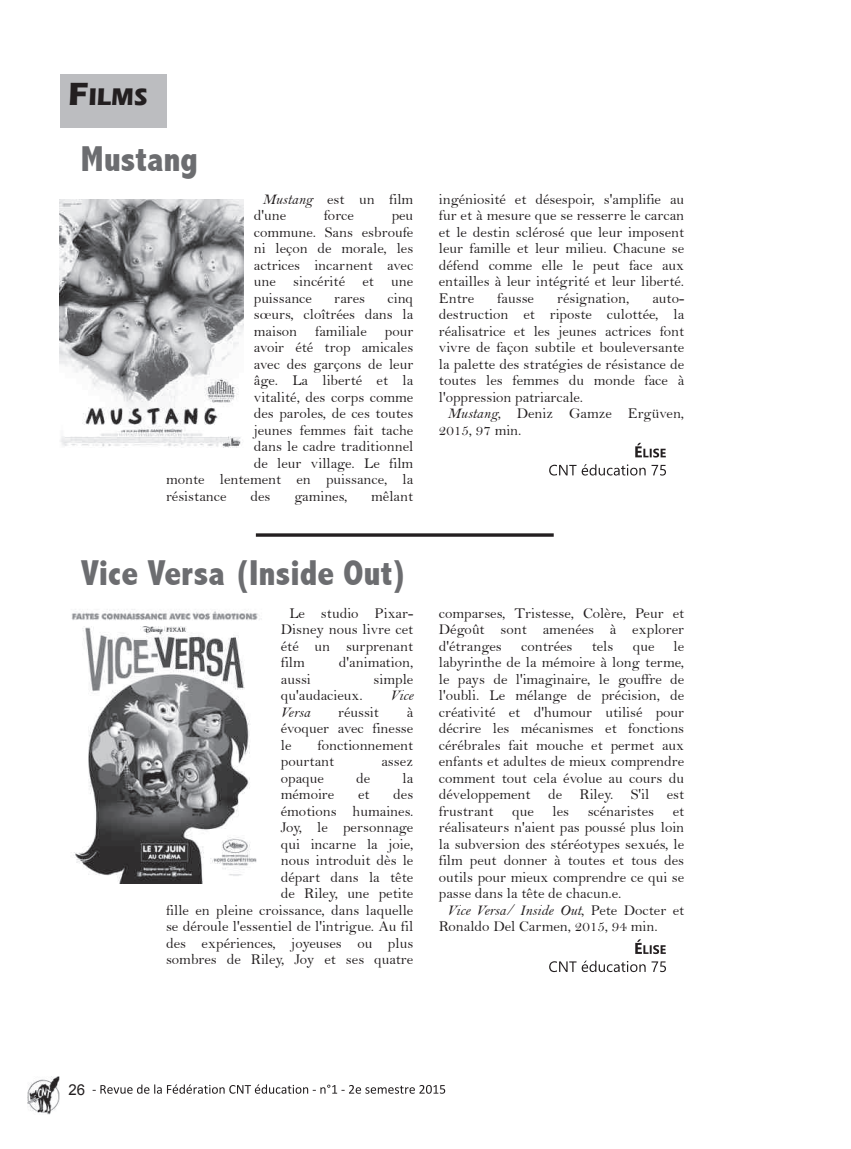
<style>
.page{position:relative;width:851px;height:1149px;background:#fff}
.page>*{position:absolute;margin:0;border:0;box-sizing:border-box;transform-origin:0 0}
.t1{font:800 condensed 36px "Abadi";color:#6c6d70}
.t2{font:700 24.75px "Eras ITC";color:#231f20}
.t3{font:15px/16.5px "Bell";color:#231f20;text-align:justify}
.t4{font:15px "Bell MT Italic";color:#231f20}
.t5{font:15px "Arial";color:#231f20}
.s1{font-size:33px}
.s2{font-family:"Bell MT Italic"}
.s3{font-family:"Bell"}
</style>
<div class="page">
<img style="left:27px;top:1076px;width:33px;height:38px">
<svg style="left:92px;top:1084px;width:353px;height:9px"></svg>
<div style="left:60px;top:74px;width:106px;height:54px;background:#bcbdc0"></div>
<svg style="left:635px;top:442px;width:30px;height:15px"></svg>
<svg style="left:549px;top:464px;width:96px;height:11px"></svg>
<svg style="left:651px;top:464px;width:15px;height:11px"></svg>
<svg style="left:635px;top:939px;width:30px;height:14px"></svg>
<svg style="left:549px;top:960px;width:96px;height:11px"></svg>
<svg style="left:651px;top:961px;width:15px;height:10px"></svg>
<img style="left:71px;top:609px;width:191px;height:273px">
<img style="left:60px;top:200px;width:183px;height:248px">
<hr style="left:256px;top:533px;width:297px;height:3px;background:#231f20">
<h2 class="t2" style="left:68px;top:83px;width:81px"><span class="s1">F</span>ILMS</h2>
<h1 class="t1" style="left:81px;top:139px;width:119px">Mustang</h1>
<p class="t3" style="left:254px;top:191px;width:161px;text-indent:9px"><span class="s2">Mustang</span> est un film d'une</p>
<p class="t3" style="left:324px;top:207px;width:31px">force</p>
<p class="t3" style="left:254px;top:207px;width:161px;text-indent:138px">peu commune. Sans esbroufe ni leçon de morale, les actrices incarnent avec une sincérité et une puissance</p>
<p class="t3" style="left:334px;top:290px;width:32px">rares</p>
<p class="t3" style="left:387px;top:290px;width:27px">cinq</p>
<p class="t3" style="left:254px;top:306px;width:161px">sœurs, cloîtrées dans la</p>
<p class="t3" style="left:254px;top:323px;width:161px">maison familiale pour</p>
<p class="t3" style="left:254px;top:339px;width:161px">avoir été trop amicales</p>
<p class="t3" style="left:254px;top:356px;width:161px">avec des garçons de leur</p>
<p class="t3" style="left:254px;top:372px;width:161px">âge. La liberté et la</p>
<p class="t3" style="left:254px;top:389px;width:161px">vitalité, des corps comme</p>
<p class="t3" style="left:254px;top:405px;width:161px">des paroles, de ces toutes</p>
<p class="t3" style="left:254px;top:422px;width:161px">jeunes femmes fait tache</p>
<p class="t3" style="left:254px;top:438px;width:161px">dans le cadre traditionnel</p>
<p class="t3" style="left:254px;top:455px;width:161px">de leur village. Le film</p>
<p class="t3" style="left:166px;top:471px;width:249px">monte lentement en puissance, la</p>
<p class="t3" style="left:166px;top:488px;width:62px">résistance</p>
<p class="t3" style="left:250px;top:488px;width:21px">des</p>
<p class="t3" style="left:294px;top:488px;width:54px">gamines,</p>
<p class="t3" style="left:371px;top:488px;width:44px">mêlant</p>
<h1 class="t1" style="left:81px;top:553px;width:328px">Vice Versa (Inside Out)</h1>
<p class="t3" style="left:281px;top:605px;width:134px;text-indent:9px">Le studio Pixar-Disney nous livre cet été un surprenant film</p>
<p class="t3" style="left:339px;top:654px;width:76px">d'animation,</p>
<p class="t3" style="left:281px;top:671px;width:31px">aussi</p>
<p class="t3" style="left:373px;top:671px;width:41px">simple</p>
<p class="t3" style="left:281px;top:687px;width:83px">qu'audacieux.</p>
<p class="t4" style="left:390px;top:687px;width:24px">Vice</p>
<p class="t4" style="left:281px;top:703px;width:31px">Versa</p>
<p class="t3" style="left:338px;top:704px;width:42px">réussit</p>
<p class="t3" style="left:281px;top:704px;width:134px;text-indent:126px">à évoquer avec finesse le</p>
<p class="t3" style="left:281px;top:737px;width:134px;text-indent:37px">fonctionnement pourtant</p>
<p class="t3" style="left:381px;top:753px;width:33px">assez</p>
<p class="t3" style="left:281px;top:770px;width:45px">opaque</p>
<p class="t3" style="left:356px;top:770px;width:16px">de</p>
<p class="t3" style="left:402px;top:770px;width:12px">la</p>
<p class="t3" style="left:281px;top:786px;width:55px">mémoire</p>
<p class="t3" style="left:358px;top:786px;width:13px">et</p>
<p class="t3" style="left:166px;top:786px;width:249px;text-align:right">des<br>émotions humaines.<br>Joy, le personnage<br>qui incarne la joie,<br>nous introduit dès le<br>départ dans la tête<br>de Riley, une petite<br>fille en pleine croissance, dans laquelle se déroule l'essentiel de l'intrigue. Au fil des expériences, joyeuses ou plus sombres de Riley, Joy et ses quatre</p>
<p class="t3" style="left:439px;top:191px;width:247px">ingéniosité et désespoir, s'amplifie au fur et à mesure que se resserre le carcan et le destin sclérosé que leur imposent leur famille et leur milieu. Chacune se défend comme elle le peut face aux entailles à leur intégrité et leur liberté.<br>Entre</p>
<p class="t3" style="left:497px;top:290px;width:38px">fausse</p>
<p class="t3" style="left:557px;top:290px;width:74px">résignation,</p>
<p class="t3" style="left:652px;top:290px;width:33px">auto-</p>
<p class="t3" style="left:439px;top:306px;width:247px">destruction et riposte culottée, la</p>
<p class="t3" style="left:439px;top:323px;width:247px">réalisatrice et les jeunes actrices font</p>
<p class="t3" style="left:439px;top:339px;width:247px">vivre de façon subtile et bouleversante</p>
<p class="t3" style="left:439px;top:356px;width:247px">la palette des stratégies de résistance de</p>
<p class="t3" style="left:439px;top:372px;width:247px">toutes les femmes du monde face à</p>
<p class="t3" style="left:439px;top:389px;width:146px">l'oppression patriarcale.</p>
<p class="t3" style="left:447px;top:405px;width:238px"><span class="s2">Mustang</span>, Deniz Gamze Ergüven,</p>
<p class="t3" style="left:439px;top:422px;width:84px">2015, 97 min.</p>
<p class="t3" style="left:439px;top:605px;width:247px">comparses, Tristesse, Colère, Peur et Dégoût sont amenées à explorer d'étranges</p>
<p class="t3" style="left:439px;top:638px;width:247px;text-indent:235px">le labyrinthe de la mémoire à long terme, le pays de l'imaginaire, le gouffre de l'oubli. Le mélange de précision, de créativité et d'humour utilisé pour décrire les mécanismes et fonctions cérébrales fait mouche et permet aux enfants et adultes de mieux comprendre comment tout cela évolue au cours du développement de Riley. S'il est frustrant que les scénaristes et réalisateurs n'aient pas poussé plus loin la subversion des stéréotypes sexués, le film peut donner à toutes et tous des outils pour mieux comprendre ce qui se passe dans la tête de chacun.e.</p>
<p class="t4" style="left:447px;top:902px;width:238px">Vice Versa/ Inside Out<span class="s3">, Pete Docter et</span></p>
<p class="t3" style="left:439px;top:918px;width:220px">Ronaldo Del Carmen, 2015, 94 min.</p>
<p class="t3" style="left:521px;top:638px;width:53px">contrées</p>
<p class="t3" style="left:591px;top:638px;width:23px">tels</p>
<p class="t3" style="left:632px;top:638px;width:23px">que</p>
<p class="t5" style="left:68px;top:1081px;width:18px">26</p>
</div>
